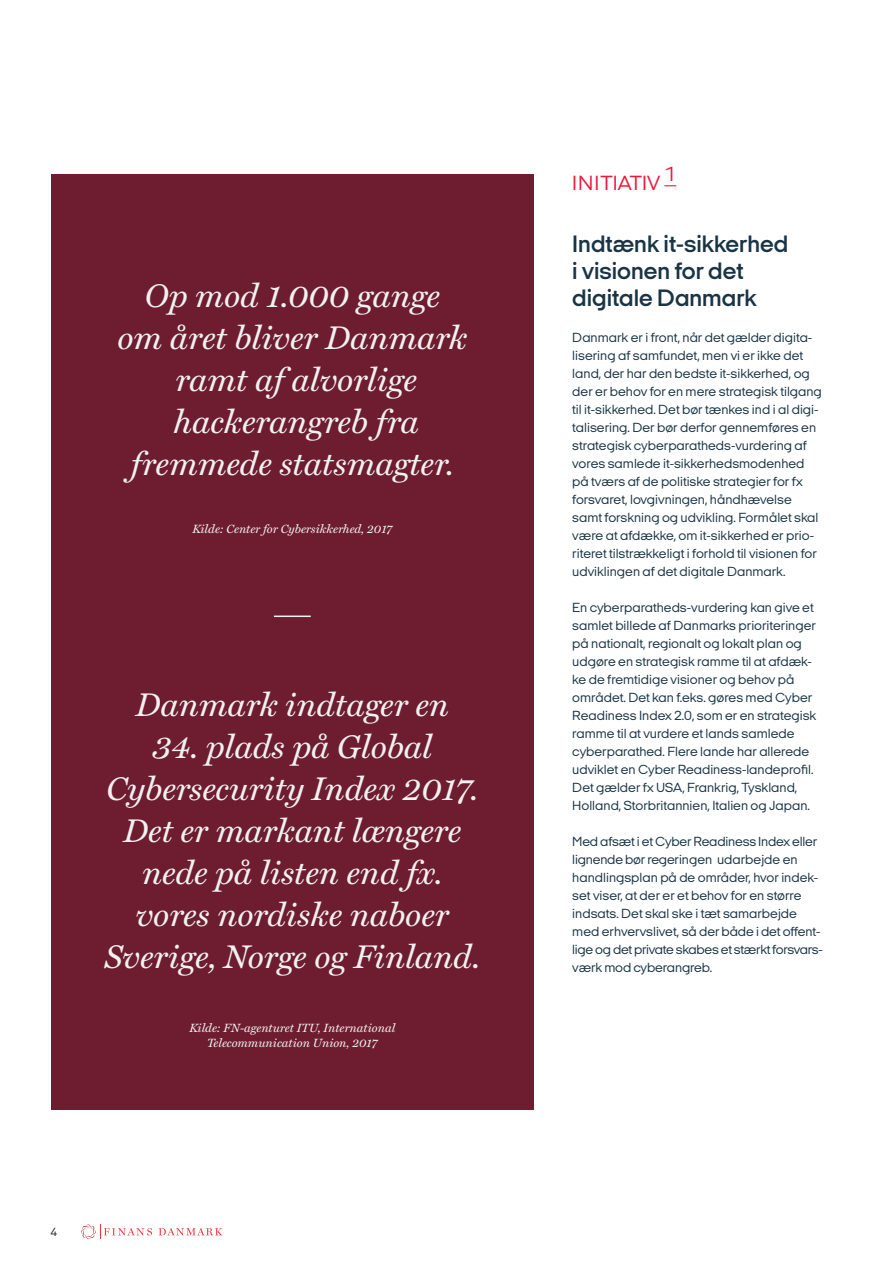
<style>
.page{position:relative;width:893px;height:1263px;background:#fff}
.page>*{position:absolute;margin:0;border:0;box-sizing:border-box;transform-origin:0 0}
.t1{font:italic 33px/42px "Miller Text";color:#f0f1f0;text-align:center}
.t2{font:600 24px/27px "Italian Plate No 2 Expanded";color:#193444}
.t3{font:21px "Italian Plate No 2 Expanded";color:#ec1a38}
.t4{font:13.5px/18px "Italian Plate No 2 Expanded";color:#193444}
.t5{font:italic 12px/15px "Miller Text";color:#f0f1f0;text-align:center}
.t6{font:12px "Italian Plate No 2 Expanded";color:#231f20}
</style>
<div class="page">
<svg style="left:81px;top:1224px;width:71px;height:15px"></svg>
<svg style="left:159px;top:1228px;width:63px;height:7px"></svg>
<svg style="left:664px;top:185px;width:12px;height:1px"></svg>
<div style="left:51px;top:174px;width:483px;height:936px;background:#6e1c30"></div>
<hr style="left:274px;top:615px;width:37px;height:2px;background:#f0f1f0">
<h1 class="t1" style="left:117px;top:272px;width:351px">Op mod 1.000 gange<br>om året bliver Danmark ramt af alvorlige hackerangreb fra fremmede statsmagter.</h1>
<p class="t5" style="left:192px;top:520px;width:202px">Kilde: Center for Cybersikkerhed, 2017</p>
<h1 class="t1" style="left:136px;top:682px;width:315px">Danmark indtager en</h1>
<h1 class="t1" style="left:105px;top:724px;width:377px">34. plads på Global<br>Cybersecurity Index 2017.<br>Det er markant længere nede på listen end fx. vores nordiske naboer<br>Sverige, Norge og Finland.</h1>
<p class="t5" style="left:189px;top:1019px;width:207px">Kilde: FN-agenturet ITU, International<br>Telecommunication Union, 2017</p>
<p class="t6" style="left:51px;top:1226px;width:8px">4</p>
<h3 class="t3" style="left:572px;top:172px;width:105px">INITIATIV 1</h3>
<h2 class="t2" style="left:572px;top:230px;width:218px">Indtænk it-sikkerhed i visionen for det digitale Danmark</h2>
<p class="t4" style="left:572px;top:328px;width:251px">Danmark er i front, når det gælder digita&shy;lisering af samfundet, men vi er ikke det land, der har den bedste it-sikkerhed, og der er behov for en mere strategisk tilgang til it-sikkerhed. Det bør tænkes ind i al digi&shy;talisering. Der bør derfor gennemføres en strategisk cyberparatheds-vurdering af vores samlede it-sikkerhedsmodenhed på tværs af de politiske strategier for fx forsvaret, lovgivningen, håndhævelse samt forskning og udvikling. Formålet skal være at afdække, om it-sikkerhed er prio&shy;riteret tilstrækkeligt i forhold til visionen for udviklingen af det digitale Danmark.</p>
<p class="t4" style="left:572px;top:598px;width:246px">En cyberparatheds-vurdering kan give et samlet billede af Danmarks prioriteringer på nationalt, regionalt og lokalt plan og udgøre en strategisk ramme til at afdæk&shy;ke de fremtidige visioner og behov på området. Det kan f.eks. gøres med Cyber Readiness Index 2.0, som er en strategisk ramme til at vurdere et lands samlede cyberparathed. Flere lande har allerede udviklet en Cyber Readiness-landeprofil.<br>Det gælder fx USA, Frankrig, Tyskland, Holland, Storbritannien, Italien og Japan.</p>
<p class="t4" style="left:572px;top:832px;width:252px">Med afsæt i et Cyber Readiness Index eller lignende bør regeringen udarbejde en handlingsplan på de områder, hvor indek&shy;set viser, at der er et behov for en større indsats. Det skal ske i tæt samarbejde med erhvervslivet, så der både i det offent&shy;lige og det private skabes et stærkt forsvars&shy;værk mod cyberangreb.</p>
</div>
